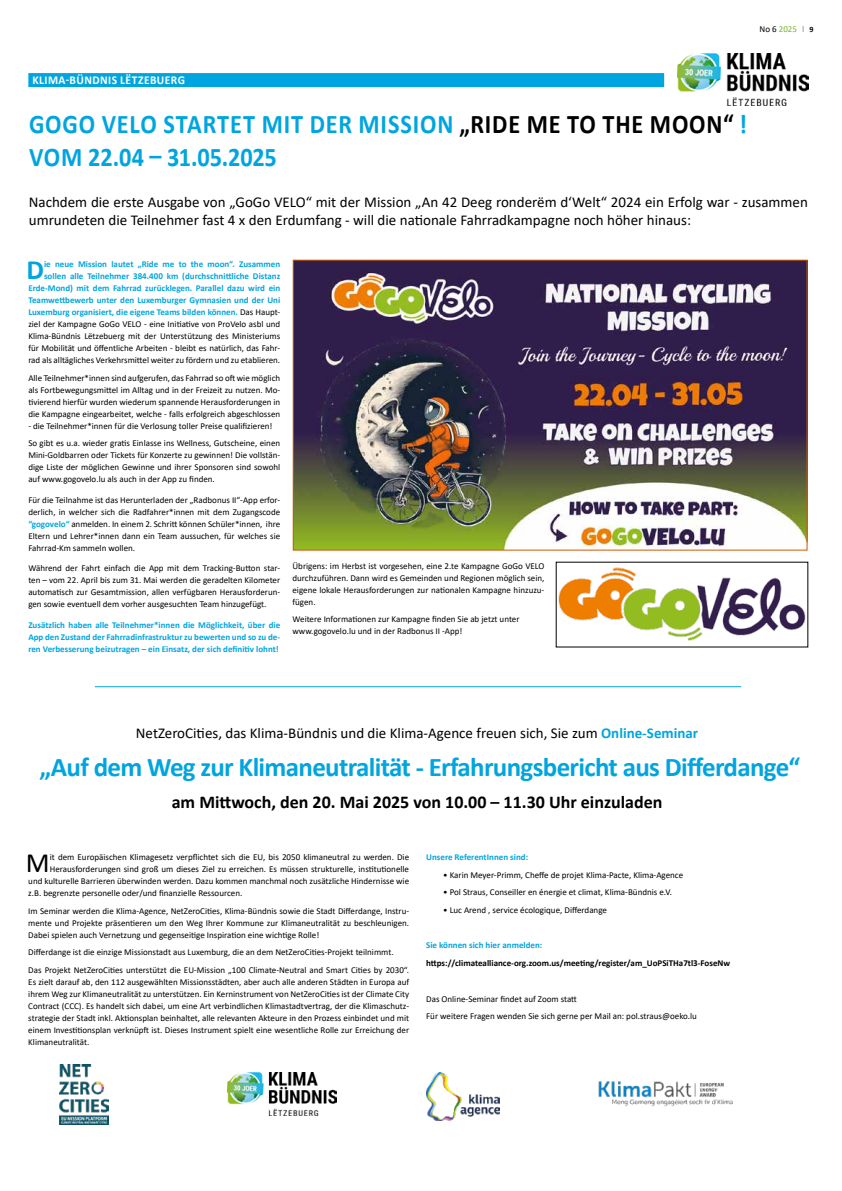
<style>
.page{position:relative;width:842px;height:1191px;background:#fff}
.page>*{position:absolute;margin:0;border:0;box-sizing:border-box;transform-origin:0 0}
.t1{font:700 27.9px "Calibri";color:#00a5df}
.t2{font:27.9px "Calibri";color:#000}
.t3{font:700 27px/32.7px "Calibri";letter-spacing:.035em;color:#00a5df;scale:.9 1}
.t4{font:700 27px "Calibri";letter-spacing:-.025em;color:#00a5df}
.t5{font:700 18px "Calibri";color:#000}
.t6{font:15px/18px "Calibri";color:#000}
.t7{font:700 12px "Calibri";letter-spacing:.04em;color:#fff;scale:.96 1}
.t8{font:9px/12px "Calibri";color:#000;text-align:justify}
.t9{font:700 9px/12px "Calibri";color:#00a5df;text-align:right}
.t10{font:700 9px "Calibri";color:#000}
.t11{font:9px "Calibri";color:#76b82a}
.s1{color:#000}
.s2{font-size:12.8px;color:#000}
.s3{font-weight:700;font-size:8px;color:#000}
.s4{font-weight:400;color:#000}
.s5{font-weight:700;color:#00a5df}
</style>
<div class="page">
<hr style="left:95px;top:686px;width:646px;height:1px;background:#00a5df">
<div style="left:28px;top:73px;width:636px;height:14px;background:#00a5df"></div>
<img style="left:558px;top:567px;width:248px;height:73px">
<img style="left:677px;top:53px;width:132px;height:53px">
<img style="left:60px;top:1064px;width:49px;height:60px">
<img style="left:227px;top:1072px;width:109px;height:43px">
<img style="left:426px;top:1072px;width:74px;height:48px">
<img style="left:598px;top:1081px;width:135px;height:26px">
<img style="left:295px;top:262px;width:510px;height:286px">
<div style="left:293px;top:260px;width:514px;height:290px;border:1px solid #d05806"></div>
<p class="t11" style="left:760px;top:22px;width:56px"><span class="s1">No 6</span> 2025 <span class="s2">ı</span> <span class="s3">9</span></p>
<h3 class="t7" style="left:33px;top:72px;width:160px">KLIMA-BÜNDNIS LËTZEBUERG</h3>
<h2 class="t3" style="left:29px;top:108px;width:799px">GOGO VELO STARTET MIT DER MISSION <span class="s1">„RIDE ME TO THE MOON“</span> !<br>VOM 22.04 – 31.05.2025</h2>
<h3 class="t6" style="left:29px;top:193px;width:781px">Nachdem die erste Ausgabe von „GoGo VELO“ mit der Mission „An 42 Deeg ronderëm d‘Welt“ 2024 ein Erfolg war - zusammen umrundeten die Teilnehmer fast 4 x den Erdumfang - will die nationale Fahrradkampagne noch höher hinaus:</h3>
<h1 class="t1" style="left:26px;top:250px;width:19px">D</h1>
<p class="t9" style="left:28px;top:258px;width:253px">ie neue Mission lautet „Ride me to the moon“. Zusammen sollen alle Teilnehmer 384.400 km (durchschnittliche Distanz Erde-Mond) mit dem Fahrrad zurücklegen. Parallel dazu wird ein Teamwettbewerb unter den Luxemburger Gymnasien und der Uni Luxemburg organisiert, die eigene Teams bilden können. <span class="s4">Das Haupt&shy;ziel der Kampagne GoGo VELO - eine Initiative von ProVelo asbl und Klima-Bündnis Lëtzebuerg mit der Unterstützung des Ministeriums für Mobilität und öffentliche Arbeiten - bleibt es natürlich, das Fahr&shy;rad als alltägliches Verkehrsmittel weiter zu fördern und zu etablieren.</span></p>
<p class="t8" style="left:28px;top:371px;width:253px">Alle Teilnehmer*innen sind aufgerufen, das Fahrrad so oft wie möglich als Fortbewegungsmittel im Alltag und in der Freizeit zu nutzen. Mo&shy;tivierend hierfür wurden wiederum spannende Herausforderungen in die Kampagne eingearbeitet, welche - falls erfolgreich abgeschlossen</p>
<p class="t8" style="left:28px;top:416px;width:253px;line-height:17.7px">- die Teilnehmer*innen für die Verlosung toller Preise qualifizieren!<br>So gibt es u.a. wieder gratis Einlasse ins Wellness, Gutscheine, einen</p>
<p class="t8" style="left:28px;top:449px;width:253px">Mini-Goldbarren oder Tickets für Konzerte zu gewinnen! Die vollstän&shy;dige Liste der möglichen Gewinne und ihrer Sponsoren sind sowohl auf www.gogovelo.lu als auch in der App zu finden.</p>
<p class="t8" style="left:28px;top:493px;width:253px">Für die Teilnahme ist das Herunterladen der „Radbonus II“-App erfor&shy;derlich, in welcher sich die Radfahrer*innen mit dem Zugangscode <span class="s5">“gogovelo“</span> anmelden. In einem 2. Schritt können Schüler*innen, ihre Eltern und Lehrer*innen dann ein Team aussuchen, für welches sie Fahrrad-Km sammeln wollen.</p>
<p class="t8" style="left:28px;top:562px;width:253px">Während der Fahrt einfach die App mit dem Tracking-Button star&shy;ten – vom 22. April bis zum 31. Mai werden die geradelten Kilometer automatisch zur Gesamtmission, allen verfügbaren Herausforderun&shy;gen sowie eventuell dem vorher ausgesuchten Team hinzugefügt.</p>
<p class="t9" style="left:28px;top:618px;width:253px;text-align:justify">Zusätzlich haben alle Teilnehmer*innen die Möglichkeit, über die App den Zustand der Fahrradinfrastruktur zu bewerten und so zu de&shy;ren Verbesserung beizutragen – ein Einsatz, der sich definitiv lohnt!</p>
<p class="t8" style="left:292px;top:559px;width:253px">Übrigens: im Herbst ist vorgesehen, eine 2.te Kampagne GoGo VELO durchzuführen. Dann wird es Gemeinden und Regionen möglich sein, eigene lokale Herausforderungen zur nationalen Kampagne hinzuzu&shy;fügen.</p>
<p class="t8" style="left:292px;top:613px;width:229px">Weitere Informationen zur Kampagne finden Sie ab jetzt unter www.gogovelo.lu und in der Radbonus II -App!</p>
<h3 class="t6" style="left:136px;top:723px;width:564px">NetZeroCities, das Klima-Bündnis und die Klima-Agence freuen sich, Sie zum <span class="s5">Online-Seminar</span></h3>
<h2 class="t4" style="left:39px;top:748px;width:762px">„Auf dem Weg zur Klimaneutralität - Erfahrungsbericht aus Differdange“</h2>
<h3 class="t5" style="left:172px;top:789px;width:492px">am Mittwoch, den 20. Mai 2025 von 10.00 – 11.30 Uhr einzuladen</h3>
<h1 class="t2" style="left:26px;top:843px;width:25px">M</h1>
<p class="t8" style="left:50px;top:851px;width:361px">it dem Europäischen Klimagesetz verpflichtet sich die EU, bis 2050 klimaneutral zu werden. Die</p>
<p class="t8" style="left:50px;top:863px;width:361px">Herausforderungen sind groß um dieses Ziel zu erreichen. Es müssen strukturelle, institutionelle</p>
<p class="t8" style="left:28px;top:875px;width:382px">und kulturelle Barrieren überwinden werden. Dazu kommen manchmal noch zusätzliche Hindernisse wie</p>
<p class="t8" style="left:28px;top:887px;width:216px">z.B. begrenzte personelle oder/und finanzielle Ressourcen.</p>
<p class="t8" style="left:28px;top:904px;width:382px">Im Seminar werden die Klima-Agence, NetZeroCities, Klima-Bündnis sowie die Stadt Differdange, Instru&shy;mente und Projekte präsentieren um den Weg Ihrer Kommune zur Klimaneutralität zu beschleunigen.<br>Dabei spielen auch Vernetzung und gegenseitige Inspiration eine wichtige Rolle!</p>
<p class="t8" style="left:28px;top:943px;width:382px;line-height:17.7px">Differdange ist die einzige Missionstadt aus Luxemburg, die an dem NetZeroCities-Projekt teilnimmt.<br>Das Projekt NetZeroCities unterstützt die EU-Mission „100 Climate-Neutral and Smart Cities by 2030“.</p>
<p class="t8" style="left:28px;top:976px;width:382px">Es zielt darauf ab, den 112 ausgewählten Missionsstädten, aber auch alle anderen Städten in Europa auf ihrem Weg zur Klimaneutralität zu unterstützen. Ein Kerninstrument von NetZeroCities ist der Climate City Contract (CCC). Es handelt sich dabei, um eine Art verbindlichen Klimastadtvertrag, der die Klimaschutz&shy;strategie der Stadt inkl. Aktionsplan beinhaltet, alle relevanten Akteure in den Prozess einbindet und mit einem Investitionsplan verknüpft ist. Dieses Instrument spielt eine wesentliche Rolle zur Erreichung der Klimaneutralität.</p>
<p class="t9" style="left:426px;top:851px;width:104px">Unsere ReferentInnen sind:</p>
<p class="t8" style="left:443px;top:868px;width:242px">• Karin Meyer-Primm, Cheffe de projet Klima-Pacte, Klima-Agence</p>
<p class="t8" style="left:443px;top:886px;width:230px">• Pol Straus, Conseiller en énergie et climat, Klima-Bündnis e.V.</p>
<p class="t8" style="left:443px;top:904px;width:165px">• Luc Arend , service écologique, Differdange</p>
<p class="t9" style="left:426px;top:939px;width:118px">Sie können sich hier anmelden:</p>
<p class="t10" style="left:426px;top:956px;width:306px">https://climatealliance-org.zoom.us/meeting/register/am_UoPSiTHa7tl3-FoseNw</p>
<p class="t8" style="left:426px;top:989px;width:272px;line-height:17.7px">Das Online-Seminar findet auf Zoom statt<br>Für weitere Fragen wenden Sie sich gerne per Mail an: pol.straus@oeko.lu</p>
</div>
